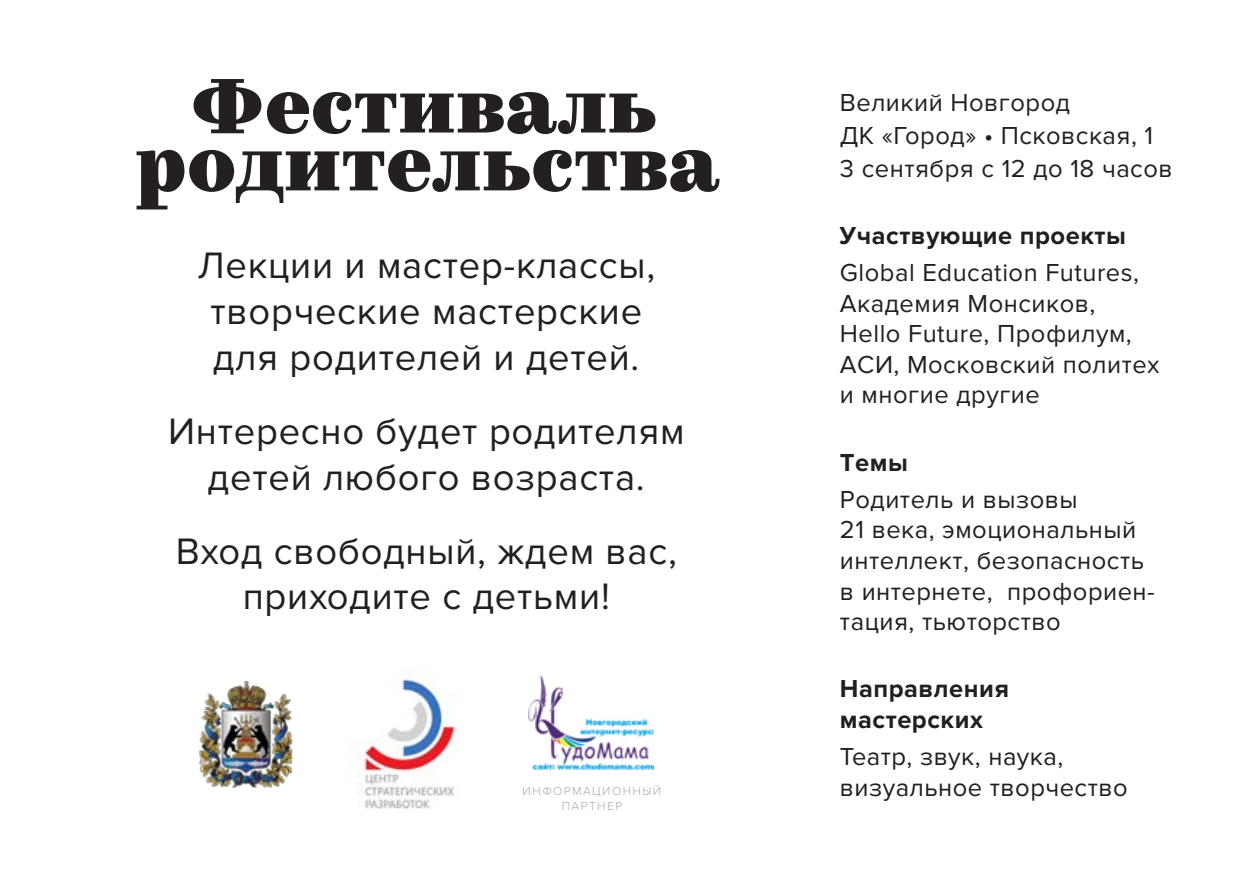
<style>
.page{position:relative;width:1259px;height:893px;background:#fff}
.page>*{position:absolute;margin:0;border:0;box-sizing:border-box;transform-origin:0 0}
.Paragraph_Style_1{font:38.1px/45.9px "Proxima Nova";letter-spacing:.02em;color:#231f20;text-align:center}
.Paragraph_Style_2{font:25.5px/30.6px "Proxima Nova";letter-spacing:.02em;color:#231f20}
.Paragraph_Style_1-2{font:25.5px/30.6px "Proxima Nova";letter-spacing:.02em;color:#231f20}
.Paragraph_Style_2-2{font:700 25.5px "Proxima Nova";letter-spacing:.02em;color:#231f20}
.Paragraph_Style_1-3{font:700 25.5px/30.6px "Proxima Nova";letter-spacing:.02em;color:#231f20}
.t1{font:300 12px/14.4px "Proxima Nova";letter-spacing:.12em;color:#a9acae;text-align:center}
</style>
<div class="page">
<svg style="left:193px;top:79px;width:462px;height:55px"></svg>
<svg style="left:136px;top:150px;width:583px;height:59px"></svg>
<img style="left:528px;top:675px;width:125px;height:95px">
<img style="left:357px;top:673px;width:102px;height:136px">
<img style="left:199px;top:682px;width:94px;height:106px">
<p class="Paragraph_Style_1" style="left:197px;top:243px;width:459px">Лекции и мастер-классы, творческие мастерские для родителей и детей.</p>
<p class="Paragraph_Style_1" style="left:168px;top:409px;width:518px">Интересно будет родителям детей любого возраста.</p>
<p class="Paragraph_Style_1" style="left:176px;top:529px;width:502px">Вход свободный, ждем вас, приходите с детьми!</p>
<p class="t1" style="left:522px;top:784px;width:140px">ИНФОРМАЦИОННЫЙ<br>ПАРТНЕР</p>
<p class="Paragraph_Style_1-2" style="left:840px;top:88px;width:232px">Великий Новгород</p>
<p class="Paragraph_Style_1-2" style="left:840px;top:120px;width:315px">ДК «Город» • Псковская, 1</p>
<p class="Paragraph_Style_1-2" style="left:840px;top:153px;width:334px">3 сентября с 12 до 18 часов</p>
<p class="Paragraph_Style_2-2" style="left:840px;top:221px;width:287px">Участвующие проекты</p>
<p class="Paragraph_Style_2" style="left:840px;top:258px;width:321px">Global Education Futures,<br>Академия Монсиков,<br>Hello Future, Профилум,<br>АСИ, Московский политех и многие другие</p>
<p class="Paragraph_Style_2-2" style="left:840px;top:447px;width:70px">Темы</p>
<p class="Paragraph_Style_2" style="left:840px;top:484px;width:316px">Родитель и вызовы<br>21 века, эмоциональный интеллект, безопасность в интернете, профориен&shy;тация, тьюторство</p>
<p class="Paragraph_Style_1-3" style="left:840px;top:674px;width:171px">Направления мастерских</p>
<p class="Paragraph_Style_1-2" style="left:840px;top:742px;width:289px">Театр, звук, наука, визуальное творчество</p>
</div>
